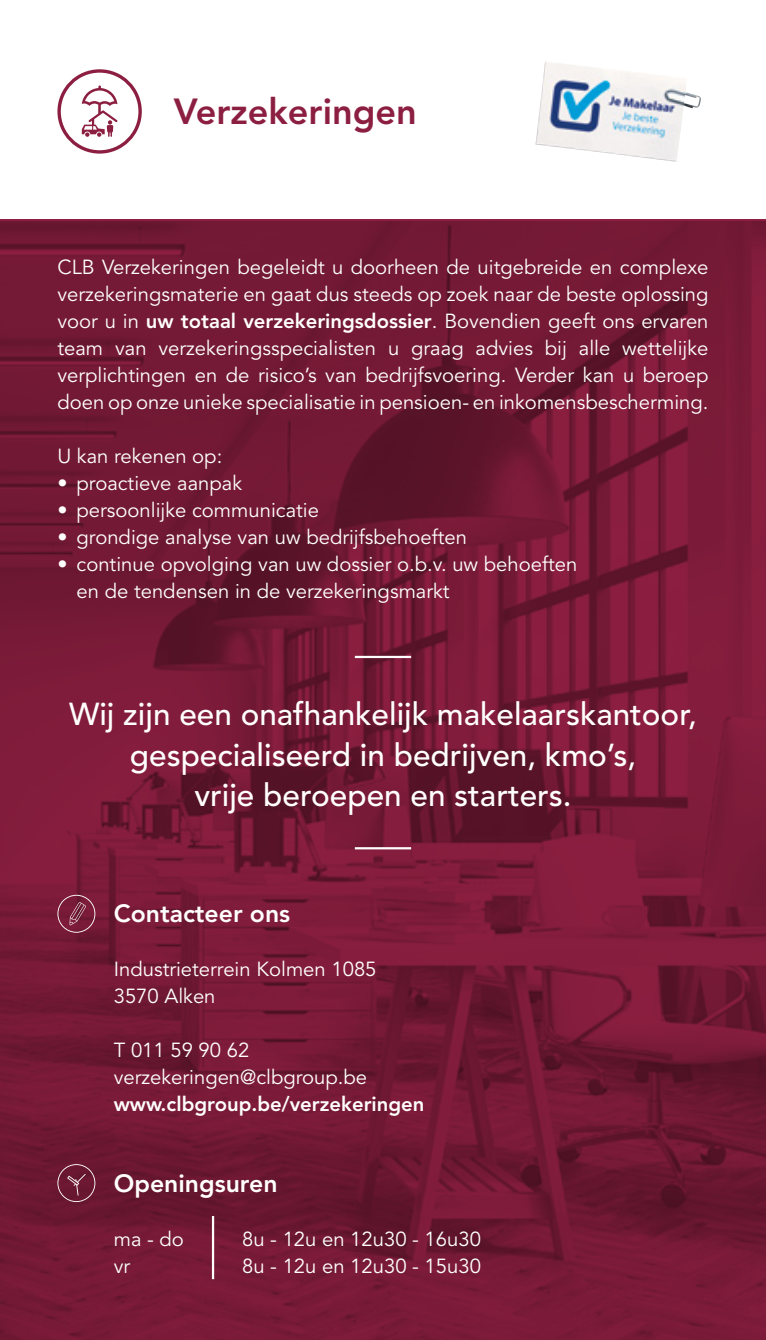
<style>
.page{position:relative;width:766px;height:1340px;background:#fff}
.page>*{position:absolute;margin:0;border:0;box-sizing:border-box;transform-origin:0 0}
.t1{font:800 36px "Avenir";color:#8c1f41}
.t2{font:500 31.5px/40.5px "Avenir";color:#fff;text-align:center}
.t3{font:800 24.75px "Avenir";color:#fff}
.t4{font:20.25px/27px "Avenir";color:#fff}
.t5{font:800 20.25px "Avenir";color:#fff}
.s1{font-weight:800}
</style>
<div class="page">
<img style="left:0;top:222px;width:765px;height:1117px">
<svg style="left:57px;top:1164px;width:38px;height:37px"></svg>
<hr style="left:212px;top:1215px;width:2px;height:64px;background:#fff">
<div style="left:57px;top:69px;width:85px;height:85px;border:3px solid #8c1f41;border-radius:50%"></div>
<svg style="left:82px;top:85px;width:35px;height:52px"></svg>
<svg style="left:57px;top:894px;width:38px;height:38px"></svg>
<hr style="left:355px;top:656px;width:56px;height:2px;background:#fff">
<hr style="left:355px;top:847px;width:56px;height:2px;background:#fff">
<img style="left:535px;top:62px;width:165px;height:100px">
<h1 class="t1" style="left:174px;top:91px;width:244px">Verzekeringen</h1>
<p class="t4" style="left:57px;top:253px;width:652px;text-align:justify">CLB Verzekeringen begeleidt u doorheen de uitgebreide en complexe verzekeringsmaterie en gaat dus steeds op zoek naar de beste oplossing voor u in <span class="s1">uw totaal verzekeringsdossier</span>. Bovendien geeft ons ervaren team van verzekeringsspecialisten u graag advies bij alle wettelijke verplichtingen en de risico’s van bedrijfsvoering. Verder kan u beroep doen op onze unieke specialisatie in pensioen- en inkomensbescherming.</p>
<p class="t4" style="left:57px;top:442px;width:166px">U kan rekenen op:</p>
<p class="t4" style="left:57px;top:469px;width:186px">• proactieve aanpak</p>
<p class="t4" style="left:57px;top:496px;width:263px">• persoonlijke communicatie</p>
<p class="t4" style="left:57px;top:523px;width:411px">• grondige analyse van uw bedrijfsbehoeften</p>
<p class="t4" style="left:77px;top:550px;width:502px;text-indent:-19px">• continue opvolging van uw dossier o.b.v. uw behoeften en de tendensen in de verzekeringsmarkt</p>
<h2 class="t2" style="left:69px;top:694px;width:629px">Wij zijn een onafhankelijk makelaarskantoor, gespecialiseerd in bedrijven, kmo’s,<br>vrije beroepen en starters.</h2>
<p class="t3" style="left:114px;top:898px;width:178px">Contacteer ons</p>
<p class="t4" style="left:114px;top:955px;width:264px">Industrieterrein Kolmen 1085<br>3570 Alken</p>
<p class="t4" style="left:114px;top:1036px;width:255px">T 011 59 90 62 verzekeringen@clbgroup.be</p>
<p class="t5" style="left:114px;top:1091px;width:312px">www.clbgroup.be/verzekeringen</p>
<p class="t3" style="left:114px;top:1168px;width:165px">Openingsuren</p>
<p class="t4" style="left:114px;top:1226px;width:72px">ma - do</p>
<p class="t4" style="left:242px;top:1226px;width:240px">8u - 12u en 12u30 - 16u30</p>
<p class="t4" style="left:114px;top:1252px;width:18px">vr</p>
<p class="t4" style="left:242px;top:1252px;width:240px">8u - 12u en 12u30 - 15u30</p>
</div>
